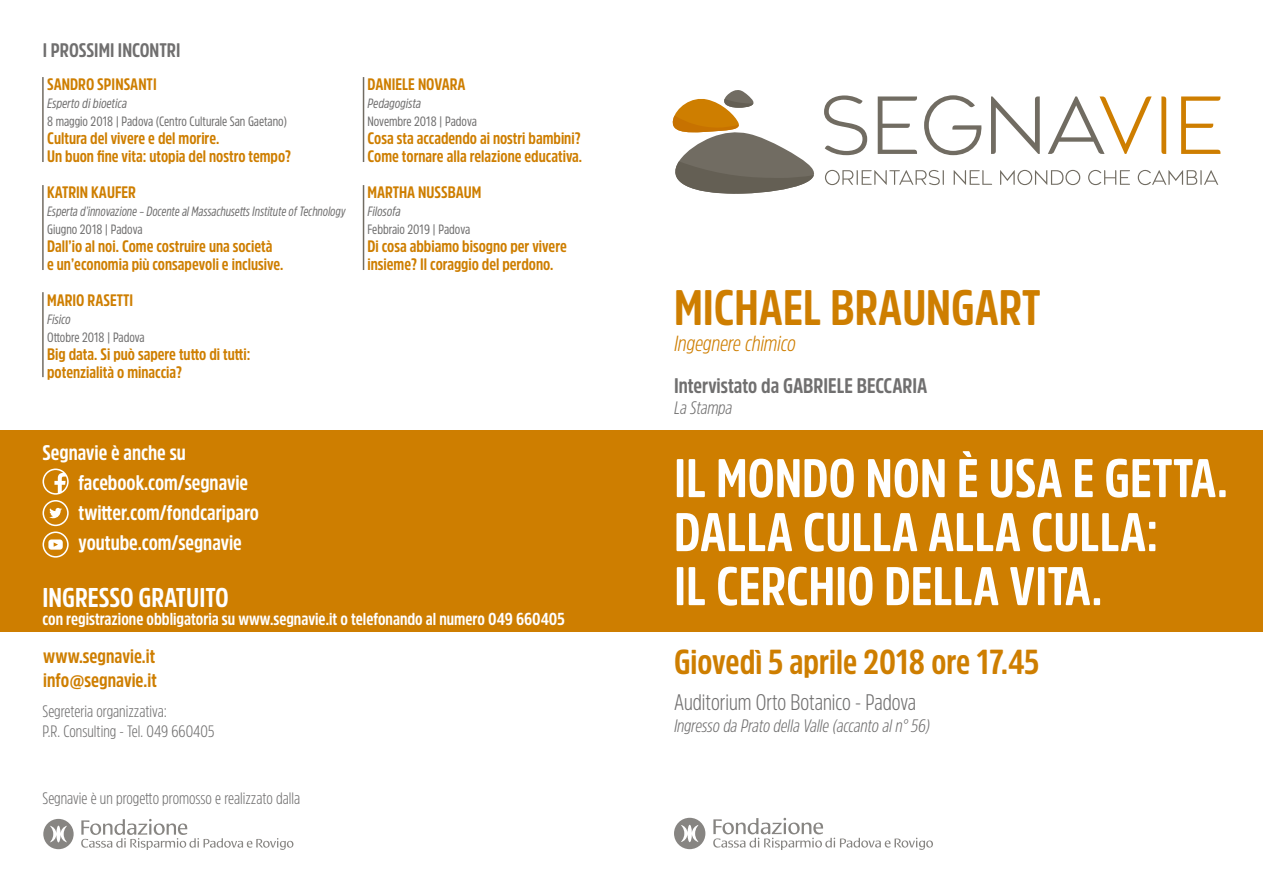
<style>
.page{position:relative;width:1263px;height:893px;background:#fff}
.page>*{position:absolute;margin:0;border:0;box-sizing:border-box;transform-origin:0 0}
.t1{font:700 54px/54px "Amsi Pro Cond";color:#fff}
.t2{font:700 49.5px "Amsi Pro Cond";color:#ce7e00}
.t3{font:700 34.5px "Amsi Pro Cond";color:#ce7e00}
.t4{font:700 27px "Amsi Pro Cond";color:#fff}
.t5{font:300 22.5px "Amsi Pro Cond";color:#706f6f}
.t6{font:italic 300 21.9px "Amsi Pro Cond";color:#ce7e00}
.t7{font:700 21px/30px "Amsi Pro Cond";color:#fff}
.t8{font:700 21px "Amsi Pro Cond";color:#706f6f}
.t9{font:700 19.5px/23.4px "Amsi Pro Cond";color:#ce7e00}
.t10{font:700 19.5px "Amsi Pro Cond";color:#706f6f}
.t11{font:italic 300 18px "Amsi Pro Cond";color:#706f6f}
.t12{font:700 17.25px "Amsi Pro Cond";color:#fff}
.t13{font:700 16.5px/18px "Amsi Pro Cond";color:#ce7e00}
.t14{font:300 16.5px/19.8px "Amsi Pro Cond";color:#706f6f}
.t15{font:13.5px "Amsi Pro Cond";color:#706f6f}
.t16{font:italic 13.5px "Amsi Pro Cond";color:#706f6f;scale:.95 1}
.t17{font:italic 13.5px "Amsi Pro Cond";color:#706f6f}
</style>
<div class="page">
<div style="left:0;top:430px;width:1263px;height:202px;background:#ce7e00"></div>
<svg style="left:824px;top:95px;width:43px;height:60px"></svg>
<svg style="left:878px;top:96px;width:39px;height:58px"></svg>
<svg style="left:924px;top:95px;width:58px;height:60px"></svg>
<svg style="left:991px;top:96px;width:49px;height:58px"></svg>
<svg style="left:1048px;top:96px;width:104px;height:58px"></svg>
<svg style="left:1161px;top:96px;width:5px;height:58px"></svg>
<svg style="left:1181px;top:96px;width:39px;height:58px"></svg>
<svg style="left:825px;top:170px;width:119px;height:15px"></svg>
<svg style="left:954px;top:170px;width:38px;height:15px"></svg>
<svg style="left:1000px;top:170px;width:80px;height:15px"></svg>
<svg style="left:1088px;top:170px;width:42px;height:15px"></svg>
<svg style="left:1138px;top:170px;width:80px;height:15px"></svg>
<svg style="left:672px;top:90px;width:142px;height:104px"></svg>
<svg style="left:43px;top:468px;width:26px;height:90px"></svg>
<hr style="left:42px;top:77px;width:2px;height:85px;background:#716c62">
<hr style="left:363px;top:77px;width:1px;height:85px;background:#716c62">
<hr style="left:42px;top:185px;width:2px;height:85px;background:#716c62">
<hr style="left:363px;top:185px;width:1px;height:85px;background:#716c62">
<hr style="left:42px;top:292px;width:2px;height:85px;background:#716c62">
<svg style="left:43px;top:819px;width:31px;height:30px"></svg>
<svg style="left:81px;top:819px;width:212px;height:31px"></svg>
<svg style="left:674px;top:818px;width:31px;height:31px"></svg>
<svg style="left:713px;top:818px;width:220px;height:32px"></svg>
<p class="t10" style="left:43px;top:37px;width:139px">I PROSSIMI INCONTRI</p>
<p class="t13" style="left:47px;top:75px;width:111px">SANDRO SPINSANTI</p>
<p class="t17" style="left:47px;top:94px;width:81px">Esperto di bioetica</p>
<p class="t15" style="left:47px;top:112px;width:241px">8 maggio 2018 | Padova (Centro Culturale San Gaetano)</p>
<p class="t13" style="left:47px;top:129px;width:246px">Cultura del vivere e del morire.<br>Un buon fine vita: utopia del nostro tempo?</p>
<p class="t13" style="left:47px;top:183px;width:90px">KATRIN KAUFER</p>
<p class="t16" style="left:47px;top:202px;width:315px">Esperta d’innovazione – Docente al Massachusetts Institute of Technology</p>
<p class="t15" style="left:47px;top:220px;width:97px">Giugno 2018 | Padova</p>
<p class="t13" style="left:47px;top:237px;width:238px">Dall’io al noi. Come costruire una società e un’economia più consapevoli e inclusive.</p>
<p class="t13" style="left:47px;top:291px;width:88px">MARIO RASETTI</p>
<p class="t17" style="left:47px;top:310px;width:25px">Fisico</p>
<p class="t15" style="left:47px;top:328px;width:99px">Ottobre 2018 | Padova</p>
<p class="t13" style="left:47px;top:345px;width:205px">Big data. Si può sapere tutto di tutti: potenzialità o minaccia?</p>
<p class="t13" style="left:367px;top:75px;width:100px">DANIELE NOVARA</p>
<p class="t17" style="left:367px;top:94px;width:55px">Pedagogista</p>
<p class="t15" style="left:367px;top:112px;width:111px">Novembre 2018 | Padova</p>
<p class="t13" style="left:367px;top:129px;width:216px">Cosa sta accadendo ai nostri bambini?<br>Come tornare alla relazione educativa.</p>
<p class="t13" style="left:367px;top:183px;width:115px">MARTHA NUSSBAUM</p>
<p class="t17" style="left:367px;top:202px;width:35px">Filosofa</p>
<p class="t15" style="left:367px;top:220px;width:104px">Febbraio 2019 | Padova</p>
<p class="t13" style="left:367px;top:237px;width:201px">Di cosa abbiamo bisogno per vivere insieme? Il coraggio del perdono.</p>
<p class="t7" style="left:79px;top:437px;width:182px;text-indent:-36px">Segnavie è anche su facebook.com/segnavie twitter.com/fondcariparo youtube.com/segnavie</p>
<h3 class="t4" style="left:43px;top:579px;width:188px">INGRESSO GRATUITO</h3>
<p class="t12" style="left:43px;top:607px;width:524px">con registrazione obbligatoria su www.segnavie.it o telefonando al numero 049 660405</p>
<p class="t9" style="left:43px;top:644px;width:115px">www.segnavie.it info@segnavie.it</p>
<p class="t14" style="left:43px;top:701px;width:173px">Segreteria organizzativa:<br>P.R. Consulting - Tel. 049 660405</p>
<p class="t14" style="left:43px;top:788px;width:259px">Segnavie è un progetto promosso e realizzato dalla</p>
<h2 class="t2" style="left:674px;top:274px;width:368px">MICHAEL BRAUNGART</h2>
<h3 class="t6" style="left:674px;top:329px;width:123px">Ingegnere chimico</h3>
<p class="t8" style="left:674px;top:371px;width:255px">Intervistato da GABRIELE BECCARIA</p>
<p class="t11" style="left:674px;top:396px;width:60px">La Stampa</p>
<h1 class="t1" style="left:674px;top:450px;width:555px">IL MONDO NON È USA E GETTA.<br>DALLA CULLA ALLA CULLA:<br>IL CERCHIO DELLA VITA.</h1>
<h3 class="t3" style="left:674px;top:638px;width:367px">Giovedì 5 aprile 2018 ore 17.45</h3>
<h3 class="t5" style="left:674px;top:687px;width:244px">Auditorium Orto Botanico - Padova</h3>
<p class="t11" style="left:674px;top:713px;width:258px">Ingresso da Prato della Valle (accanto al n° 56)</p>
</div>
